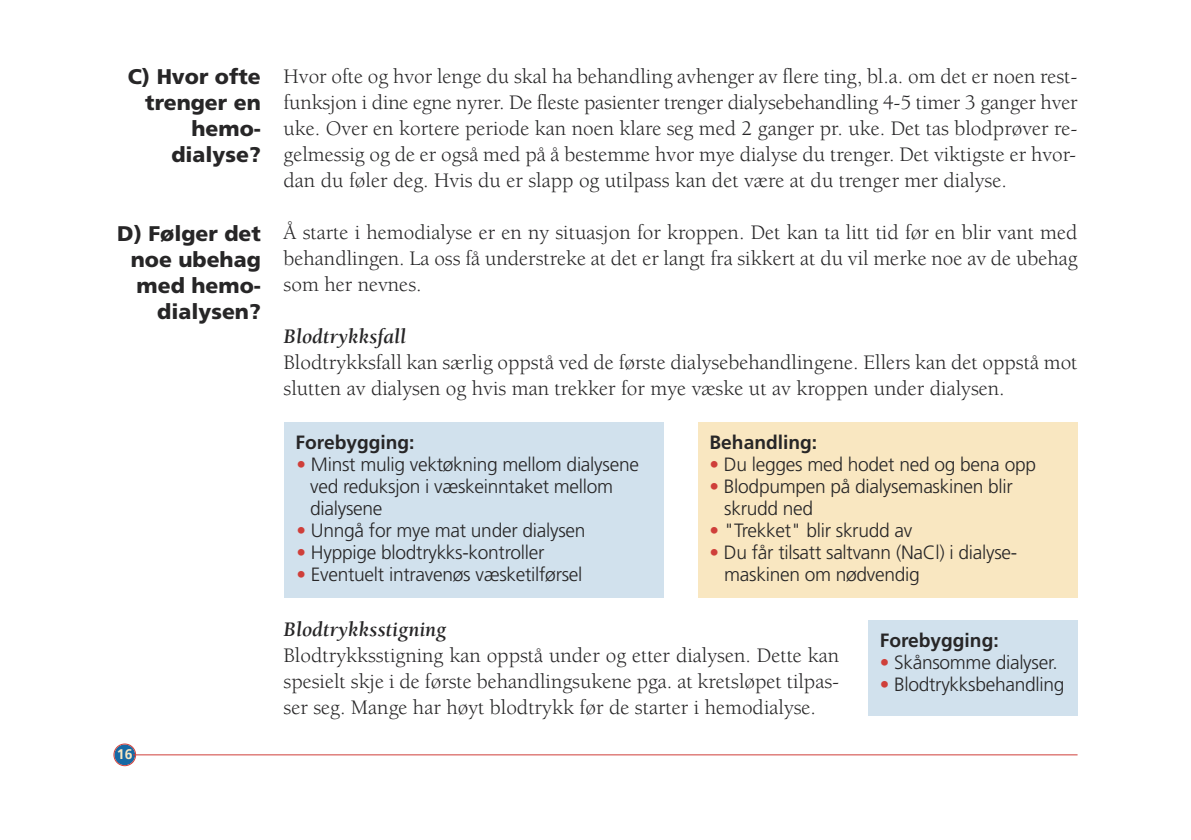
<style>
.page{position:relative;width:1191px;height:840px;background:#fff}
.page>*{position:absolute;margin:0;border:0;box-sizing:border-box;transform-origin:0 0}
.t1{font:21.2px/26px "Berkeley";color:#272627;text-align:justify}
.t2{font:900 21.2px/26px "Frutiger";color:#272627;text-align:right}
.t3{font:italic 700 21.2px "Berkeley";color:#272627}
.t4{font:300 19.2px/22px "Frutiger";letter-spacing:-.015em;color:#272627}
.t5{font:700 19.2px "Frutiger";color:#272627}
.t6{font:700 14px "Frutiger";color:#f9e7c1}
.s1{color:#cf3f3a}
</style>
<div class="page">
<div style="left:114px;top:744px;width:21px;height:20px;background:#1769a4;border-radius:50%"></div>
<div style="left:113px;top:743px;width:23px;height:22px;border:2px solid #cf3f3a;border-radius:50%"></div>
<hr style="left:133px;top:754px;width:944px;height:1px;background:#cf3f3a">
<div style="left:283px;top:422px;width:380px;height:175px;background:#d1e1ed"></div>
<div style="left:697px;top:422px;width:380px;height:175px;background:#f9e7c1"></div>
<div style="left:867px;top:620px;width:210px;height:95px;background:#d1e1ed"></div>
<p class="t2" style="left:128px;top:65px;width:135px">C) Hvor ofte trenger en hemo&shy;dialyse?</p>
<p class="t2" style="left:117px;top:222px;width:145px">D) Følger det noe ubehag med hemo&shy;dialysen?</p>
<p class="t6" style="left:117px;top:747px;width:17px">16</p>
<p class="t1" style="left:283px;top:65px;width:795px">Hvor ofte og hvor lenge du skal ha behandling avhenger av flere ting, bl.a. om det er noen rest&shy;funksjon i dine egne nyrer. De fleste pasienter trenger dialysebehandling 4-5 timer 3 ganger hver uke. Over en kortere periode kan noen klare seg med 2 ganger pr. uke. Det tas blodprøver re&shy;gelmessig og de er også med på å bestemme hvor mye dialyse du trenger. Det viktigste er hvor&shy;dan du føler deg. Hvis du er slapp og utilpass kan det være at du trenger mer dialyse.</p>
<p class="t1" style="left:283px;top:221px;width:795px">Å starte i hemodialyse er en ny situasjon for kroppen. Det kan ta litt tid før en blir vant med behandlingen. La oss få understreke at det er langt fra sikkert at du vil merke noe av de ubehag som her nevnes.</p>
<p class="t3" style="left:283px;top:328px;width:124px">Blodtrykksfall</p>
<p class="t1" style="left:283px;top:351px;width:795px">Blodtrykksfall kan særlig oppstå ved de første dialysebehandlingene. Ellers kan det oppstå mot slutten av dialysen og hvis man trekker for mye væske ut av kroppen under dialysen.</p>
<p class="t5" style="left:295px;top:434px;width:120px">Forebygging:</p>
<p class="t4" style="left:310px;top:454px;width:330px;text-indent:-14px"><span class="s1">•</span> Minst mulig vektøkning mellom dialysene ved reduksjon i væskeinntaket mellom dialysene</p>
<p class="t4" style="left:297px;top:520px;width:290px"><span class="s1">•</span> Unngå for mye mat under dialysen</p>
<p class="t4" style="left:297px;top:542px;width:249px"><span class="s1">•</span> Hyppige blodtrykks-kontroller</p>
<p class="t4" style="left:297px;top:564px;width:287px"><span class="s1">•</span> Eventuelt intravenøs væsketilførsel</p>
<p class="t5" style="left:709px;top:434px;width:109px">Behandling:</p>
<p class="t4" style="left:709px;top:454px;width:328px"><span class="s1">•</span> Du legges med hodet ned og bena opp</p>
<p class="t4" style="left:724px;top:476px;width:290px;text-indent:-15px"><span class="s1">•</span> Blodpumpen på dialysemaskinen blir skrudd ned</p>
<p class="t4" style="left:709px;top:520px;width:204px"><span class="s1">•</span> "Trekket" blir skrudd av</p>
<p class="t4" style="left:724px;top:542px;width:294px;text-indent:-15px"><span class="s1">•</span> Du får tilsatt saltvann (NaCl) i dialyse&shy;maskinen om nødvendig</p>
<p class="t3" style="left:283px;top:620px;width:164px">Blodtrykksstigning</p>
<p class="t1" style="left:283px;top:643px;width:557px">Blodtrykksstigning kan oppstå under og etter dialysen. Dette kan spesielt skje i de første behandlingsukene pga. at kretsløpet tilpas&shy;ser seg. Mange har høyt blodtrykk før de starter i hemodialyse.</p>
<p class="t5" style="left:879px;top:632px;width:120px">Forebygging:</p>
<p class="t4" style="left:879px;top:652px;width:179px"><span class="s1">•</span> Skånsomme dialyser.</p>
<p class="t4" style="left:879px;top:674px;width:186px"><span class="s1">•</span> Blodtrykksbehandling</p>
</div>
